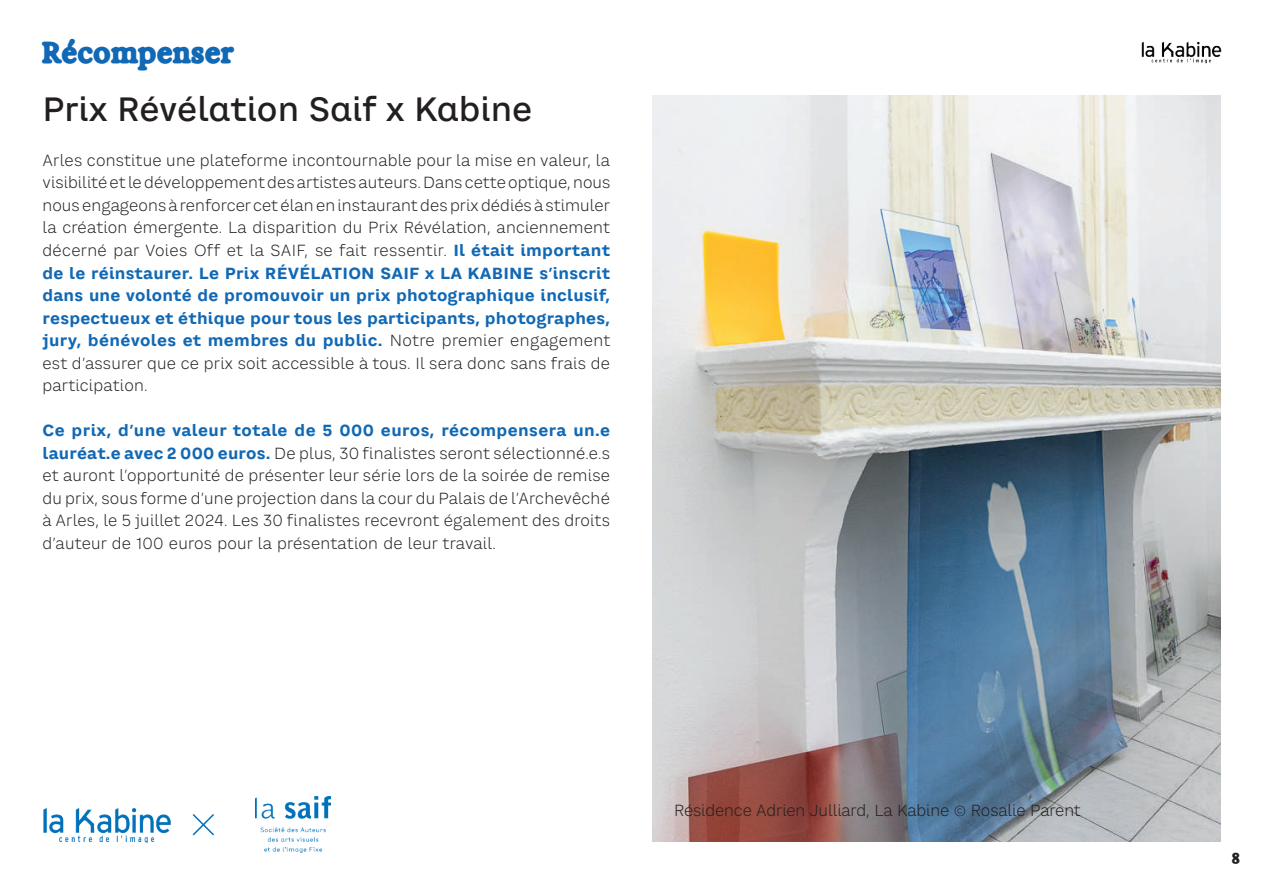
<style>
.page{position:relative;width:1263px;height:893px;background:#fff}
.page>*{position:absolute;margin:0;border:0;box-sizing:border-box;transform-origin:0 0}
.t1{font:500 33px "CA Saygon Text";color:#231f20}
.t2{font:27px "Exposure 70 Regular";letter-spacing:.055em;color:#1168b4}
.t3{font:300 15.75px/22.5px "CA Saygon Text";letter-spacing:.015em;color:#231f20;text-align:justify}
.t4{font:300 15.75px "CA Saygon Text";letter-spacing:-.005em;color:#231f20}
.t5{font:13.5px "Exposure 70 Regular";color:#231f20}
.s1{font-weight:700;color:#1168b4}
</style>
<div class="page">
<img style="left:1120px;top:41px;width:102px;height:55px">
<img style="left:256px;top:797px;width:74px;height:56px">
<img style="left:43px;top:807px;width:128px;height:36px">
<svg style="left:192px;top:814px;width:22px;height:22px"></svg>
<img style="left:653px;top:96px;width:567px;height:746px">
<h2 class="t2" style="left:43px;top:31px;width:192px">Récompenser</h2>
<h1 class="t1" style="left:43px;top:85px;width:491px">Prix Révélation Saif x Kabine</h1>
<p class="t3" style="left:43px;top:149px;width:569px">Arles constitue une plateforme incontournable pour la mise en valeur, la visibilité et le développement des artistes auteurs. Dans cette optique, nous nous engageons à renforcer cet élan en instaurant des prix dédiés à stimuler la création émergente. La disparition du Prix Révélation, anciennement décerné par Voies Off et la SAIF, se fait ressentir. <span class="s1">Il était important de le réinstaurer. Le Prix RÉVÉLATION SAIF x LA KABINE s’inscrit dans une volonté de promouvoir un prix photographique inclusif, respectueux et éthique pour tous les participants, photographes, jury, bénévoles et membres du public.</span> Notre premier engagement est d’assurer que ce prix soit accessible à tous. Il sera donc sans frais de participation.</p>
<p class="t3" style="left:43px;top:419px;width:569px"><span class="s1">Ce prix, d’une valeur totale de 5 000 euros, récompensera un.e lauréat.e avec 2 000 euros.</span> De plus, 30 finalistes seront sélectionné.e.s et auront l’opportunité de présenter leur série lors de la soirée de remise du prix, sous forme d’une projection dans la cour du Palais de l’Archevêché à Arles, le 5 juillet 2024. Les 30 finalistes recevront également des droits d’auteur de 100 euros pour la présentation de leur travail.</p>
<p class="t4" style="left:674px;top:800px;width:408px">Résidence Adrien Julliard, La Kabine © Rosalie Parent</p>
<p class="t5" style="left:1232px;top:848px;width:9px">8</p>
</div>
